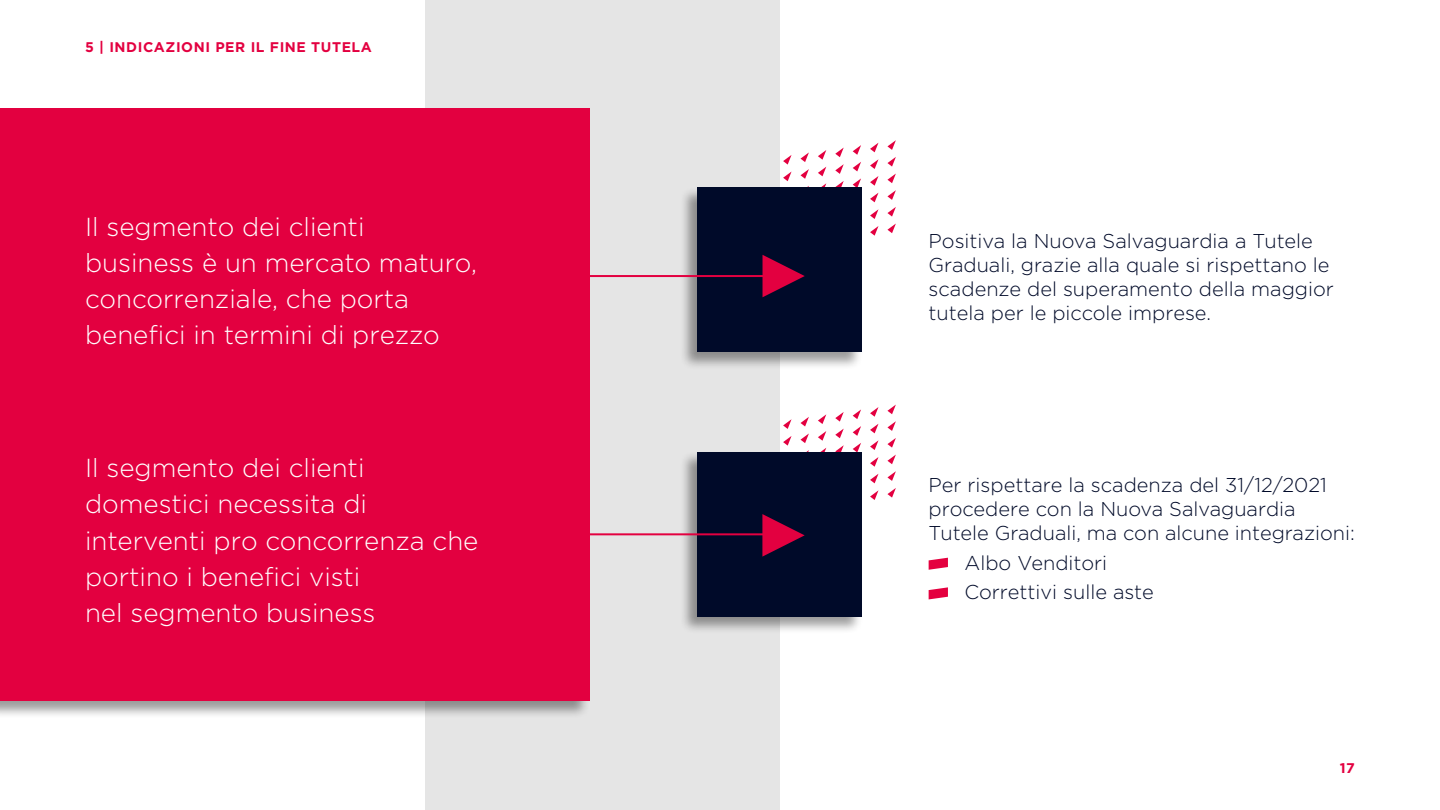
<style>
.page{position:relative;width:1440px;height:810px;background:#fff}
.page>*{position:absolute;margin:0;border:0;box-sizing:border-box;transform-origin:0 0}
.t1{font:300 26px/36px "Gotham";color:#fff}
.t2{font:300 20px/24px "Gotham";color:#000a29}
.t3{font:700 14px "Gotham";letter-spacing:.04em;color:#e30040}
</style>
<div class="page">
<svg style="left:818px;top:414px;width:8px;height:10px"></svg>
<svg style="left:835px;top:412px;width:9px;height:9px"></svg>
<svg style="left:853px;top:409px;width:8px;height:10px"></svg>
<svg style="left:870px;top:407px;width:8px;height:9px"></svg>
<svg style="left:887px;top:404px;width:9px;height:10px"></svg>
<svg style="left:818px;top:431px;width:8px;height:9px"></svg>
<svg style="left:835px;top:428px;width:9px;height:10px"></svg>
<svg style="left:853px;top:426px;width:8px;height:10px"></svg>
<svg style="left:870px;top:424px;width:8px;height:9px"></svg>
<svg style="left:887px;top:421px;width:9px;height:10px"></svg>
<svg style="left:836px;top:445px;width:8px;height:6px"></svg>
<svg style="left:853px;top:443px;width:8px;height:8px"></svg>
<svg style="left:870px;top:440px;width:8px;height:10px"></svg>
<svg style="left:887px;top:438px;width:9px;height:9px"></svg>
<svg style="left:870px;top:457px;width:8px;height:9px"></svg>
<svg style="left:887px;top:454px;width:9px;height:10px"></svg>
<svg style="left:870px;top:474px;width:8px;height:9px"></svg>
<svg style="left:887px;top:471px;width:9px;height:10px"></svg>
<svg style="left:870px;top:490px;width:8px;height:10px"></svg>
<svg style="left:887px;top:488px;width:9px;height:9px"></svg>
<svg style="left:818px;top:150px;width:8px;height:10px"></svg>
<svg style="left:835px;top:147px;width:9px;height:10px"></svg>
<svg style="left:853px;top:145px;width:8px;height:10px"></svg>
<svg style="left:870px;top:143px;width:8px;height:9px"></svg>
<svg style="left:887px;top:140px;width:9px;height:10px"></svg>
<svg style="left:818px;top:167px;width:8px;height:9px"></svg>
<svg style="left:835px;top:164px;width:9px;height:10px"></svg>
<svg style="left:853px;top:162px;width:8px;height:9px"></svg>
<svg style="left:870px;top:159px;width:8px;height:10px"></svg>
<svg style="left:887px;top:157px;width:9px;height:9px"></svg>
<svg style="left:837px;top:181px;width:7px;height:5px"></svg>
<svg style="left:853px;top:178px;width:8px;height:8px"></svg>
<svg style="left:870px;top:176px;width:8px;height:10px"></svg>
<svg style="left:887px;top:173px;width:9px;height:10px"></svg>
<svg style="left:870px;top:193px;width:8px;height:9px"></svg>
<svg style="left:887px;top:190px;width:9px;height:10px"></svg>
<svg style="left:870px;top:209px;width:8px;height:10px"></svg>
<svg style="left:887px;top:207px;width:9px;height:9px"></svg>
<svg style="left:870px;top:226px;width:8px;height:10px"></svg>
<svg style="left:887px;top:223px;width:9px;height:10px"></svg>
<div style="left:425px;top:0;width:354px;height:810px;background:#e5e5e5"></div>
<svg style="left:928px;top:557px;width:20px;height:13px"></svg>
<svg style="left:928px;top:587px;width:20px;height:13px"></svg>
<div style="left:0;top:107px;width:591px;height:611px;background:#000;opacity:.39"></div>
<div style="left:0;top:109px;width:590px;height:592px;background:#e30040"></div>
<div style="left:679px;top:186px;width:184px;height:184px;background:#000;opacity:.39"></div>
<div style="left:697px;top:187px;width:165px;height:165px;background:#000a29"></div>
<div style="left:679px;top:451px;width:184px;height:184px;background:#000;opacity:.39"></div>
<div style="left:697px;top:452px;width:165px;height:164px;background:#000a29"></div>
<hr style="left:590px;top:275px;width:190px;height:2px;background:#e30040">
<hr style="left:589px;top:533px;width:190px;height:2px;background:#e30040">
<svg style="left:763px;top:152px;width:46px;height:145px"></svg>
<svg style="left:748px;top:417px;width:61px;height:139px"></svg>
<p class="t3" style="left:85px;top:39px;width:288px">5 | INDICAZIONI PER IL FINE TUTELA</p>
<h1 class="t1" style="left:85px;top:208px;width:394px">Il segmento dei clienti business un mercato maturo, concorrenziale, che porta benefici in termini di prezzo</h1>
<h1 class="t1" style="left:85px;top:450px;width:395px">Il segmento dei clienti domestici necessita di interventi pro concorrenza che portino i benefici visti<br>nel segmento business</h1>
<p class="t2" style="left:929px;top:229px;width:407px">Positiva la Nuova Salvaguardia a Tutele Graduali, grazie alla quale si rispettano le scadenze del superamento della maggior tutela per le piccole imprese.</p>
<p class="t2" style="left:929px;top:472px;width:428px">Per rispettare la scadenza del 31/12/2021 procedere con la Nuova Salvaguardia<br>Tutele Graduali, ma con alcune integrazioni:</p>
<p class="t2" style="left:965px;top:547px;width:191px;line-height:29.6px">Albo Venditori<br>Correttivi sulle aste</p>
<p class="t3" style="left:1340px;top:760px;width:17px">17</p>
</div>
